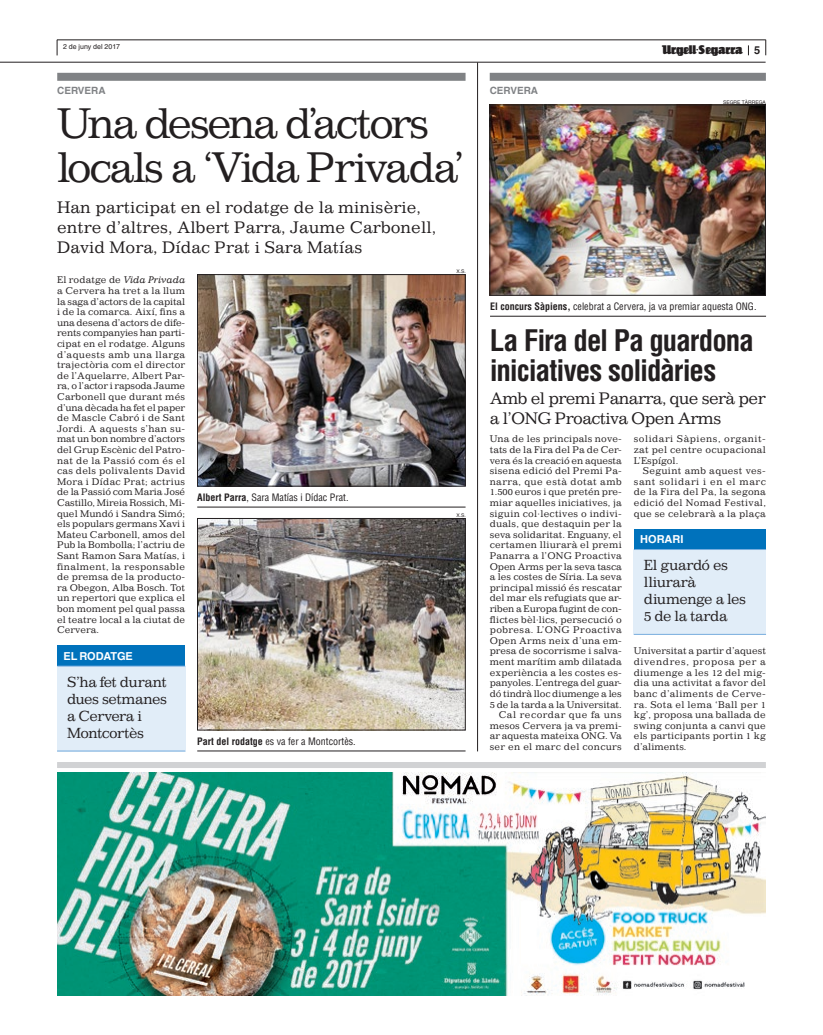
<style>
.page{position:relative;width:823px;height:1035px;background:#fff}
.page>*{position:absolute;margin:0;border:0;box-sizing:border-box;transform-origin:0 0}
.t1{font:41px/44px "Impressum";letter-spacing:-.065em;color:#231f20}
.t2{font:700 condensed 29px/30px "Helvetica";letter-spacing:-.035em;color:#231f20}
.t3{font:16px/20px "Impressum";color:#231f20}
.t4{font:16px/20px "Impressum";letter-spacing:-.04em;color:#231f20}
.t5{font:14px/17px "Impressum";letter-spacing:-.035em;color:#231f20}
.t6{font:11px "Einhorn ICG";color:#231f20}
.t7{font:700 11px "Helvetica";color:#fff}
.t8{font:condensed 10px "Helvetica";color:#231f20}
.t9{font:700 10px "Helvetica";color:#808285}
.t10{font:9.3px/10.6px "Impressum";letter-spacing:.01em;color:#231f20;text-align:justify}
.t11{font:7px "Helvetica";color:#231f20}
.t12{font:5px "Helvetica";color:#231f20}
.s1{font-family:"Helvetica";font-weight:700}
.s2{font-style:italic}
.s3{font-family:"Helvetica LT Std";font-weight:700}
</style>
<div class="page">
<hr style="left:57px;top:40px;width:708px;height:1px;background:#231f20">
<svg style="left:765px;top:40px;width:1px;height:15px"></svg>
<svg style="left:57px;top:40px;width:1px;height:15px"></svg>
<hr style="left:0;top:62px;width:765px;height:1px;background:#231f20">
<div style="left:57px;top:762px;width:708px;height:6px;background:#d1d2d4"></div>
<div style="left:57px;top:73px;width:408px;height:8px;background:#808285"></div>
<img style="left:199px;top:276px;width:264px;height:208px">
<div style="left:197px;top:274px;width:268px;height:212px;border:1px solid #231f20"></div>
<hr style="left:197px;top:507px;width:268px;height:1px;background:#231f20">
<img style="left:199px;top:520px;width:264px;height:208px">
<div style="left:197px;top:518px;width:268px;height:212px;border:1px solid #231f20"></div>
<hr style="left:197px;top:751px;width:268px;height:1px;background:#231f20">
<div style="left:57px;top:665px;width:128px;height:86px;background:#e1edf8"></div>
<div style="left:57px;top:645px;width:128px;height:21px;background:#0072bc"></div>
<hr style="left:57px;top:665px;width:128px;height:1px;background:#79aede">
<hr style="left:57px;top:750px;width:128px;height:1px;background:#79aede">
<div style="left:489px;top:73px;width:276px;height:8px;background:#808285"></div>
<img style="left:491px;top:107px;width:272px;height:186px">
<div style="left:489px;top:105px;width:276px;height:190px;border:1px solid #231f20"></div>
<hr style="left:489px;top:316px;width:276px;height:1px;background:#231f20">
<div style="left:633px;top:549px;width:132px;height:86px;background:#e1edf8"></div>
<div style="left:633px;top:529px;width:132px;height:20px;background:#0072bc"></div>
<hr style="left:633px;top:549px;width:132px;height:1px;background:#79aede">
<hr style="left:633px;top:634px;width:132px;height:1px;background:#79aede">
<hr style="left:477px;top:62px;width:1px;height:689px;background:#231f20">
<img style="left:57px;top:772px;width:708px;height:223px">
<p class="t11" style="left:63px;top:42px;width:59px">2 DE JUNY DEL 2017</p>
<p class="t6" style="left:661px;top:43px;width:100px">Urgell·Segarra <span class="s1">5</span></p>
<p class="t9" style="left:57px;top:84px;width:50px">CERVERA</p>
<p class="t9" style="left:489px;top:84px;width:50px">CERVERA</p>
<h1 class="t1" style="left:57px;top:100px;width:409px">Una desena d’actors locals a ‘Vida Privada’</h1>
<h3 class="t3" style="left:57px;top:197px;width:380px">Han participat en el rodatge de la minisèrie, entre d’altres, Albert Parra, Jaume Carbonell,<br>David Mora, Dídac Prat i Sara Matías</h3>
<p class="t10" style="left:57px;top:274px;width:130px">El rodatge de <span class="s2">Vida Privada </span>a Cervera ha tret a la llum la saga d’actors de la capital i de la comarca. Així, fins a una desena d’actors de dife&shy;rents companyies han parti&shy;cipat en el rodatge. Alguns d’aquests amb una llarga trajectòria com el director de l’Aquelarre, Albert Par&shy;ra, o l’actor i rapsoda Jaume Carbonell que durant més d’una dècada ha fet el paper de Mascle Cabró i de Sant Jordi. A aquests s’han su&shy;mat un bon nombre d’actors del Grup Escènic del Patro&shy;nat de la Passió com és el cas dels polivalents David Mora i Dídac Prat; actrius de la Passió com Maria José Castillo, Mireia Rossich, Mi&shy;quel Mundó i Sandra Simó; els populars germans Xavi i Mateu Carbonell, amos del Pub la Bombolla; l’actriu de Sant Ramon Sara Matías, i finalment, la responsable de premsa de la producto&shy;ra Obegon, Alba Bosch. Tot un repertori que explica el bon moment pel qual passa el teatre local a la ciutat de Cervera.</p>
<p class="t12" style="left:456px;top:269px;width:11px">X.S.</p>
<p class="t8" style="left:197px;top:491px;width:153px"><span class="s3">Albert Parra</span>, Sara Matías i Dídac Prat.</p>
<p class="t12" style="left:456px;top:512px;width:11px">X.S.</p>
<p class="t7" style="left:63px;top:649px;width:71px">EL RODATGE</p>
<h3 class="t5" style="left:67px;top:673px;width:102px">S’ha fet durant dues setmanes a Cervera i<br>Montcortès</h3>
<p class="t8" style="left:197px;top:735px;width:160px"><span class="s3">Part del rodatge</span> es va fer a Montcortès.</p>
<p class="t12" style="left:722px;top:99px;width:44px">SEGRE TÀRREGA</p>
<p class="t8" style="left:489px;top:300px;width:268px"><span class="s3">El concurs Sàpiens,</span> celebrat a Cervera, ja va premiar aquesta ONG.</p>
<h2 class="t2" style="left:489px;top:325px;width:265px">La Fira del Pa guardona iniciatives solidàries</h2>
<h3 class="t4" style="left:489px;top:388px;width:277px">Amb el premi Panarra, que serà per a l’ONG Proactiva Open Arms</h3>
<p class="t10" style="left:489px;top:433px;width:134px;text-align:right">Una de les principals nove&shy;tats de la Fira del Pa de Cer&shy;vera és la creació en aquesta sisena edició del Premi Pa&shy;narra, que està dotat amb<br>1.500 euros i que pretén pre&shy;miar aquelles iniciatives, ja siguin col·lectives o indivi&shy;duals, que destaquin per la seva solidaritat. Enguany, el certamen lliurarà el premi<br>Panarra a l’ONG Proactiva<br>Open Arms per la seva tasca a les costes de Síria. La seva principal missió és rescatar del mar els refugiats que ar&shy;riben a Europa fugint de con&shy;flictes bèl·lics, persecució o pobresa. L’ONG Proactiva<br>Open Arms neix d’una em&shy;presa de socorrisme i salva&shy;ment marítim amb dilatada experiència a les costes es&shy;panyoles. L’entrega del guar&shy;dó tindrà lloc diumenge a les<br>5 de la tarda a la Universitat.<br>Cal recordar que fa uns mesos Cervera ja va premi&shy;ar aquesta mateixa ONG. Va ser en el marc del concurs</p>
<p class="t10" style="left:633px;top:433px;width:133px">solidari Sàpiens, organit&shy;zat pel centre ocupacional L’Espígol.</p>
<p class="t10" style="left:633px;top:465px;width:134px;text-indent:9px">Seguint amb aquest ves&shy;sant solidari i en el marc de la Fira del Pa, la segona edició del Nomad Festival, que se celebrarà a la plaça</p>
<p class="t7" style="left:639px;top:533px;width:45px">HORARI</p>
<h3 class="t5" style="left:643px;top:556px;width:104px">El guardó es lliurarà diumenge a les<br>5 de la tarda</h3>
<p class="t10" style="left:633px;top:645px;width:133px">Universitat a partir d’aquest divendres, proposa per a diumenge a les 12 del mig&shy;dia una activitat a favor del banc d’aliments de Cerve&shy;ra. Sota el lema ‘Ball per 1 kg’, proposa una ballada de swing conjunta a canvi que els participants portin 1 kg d’aliments.</p>
</div>
